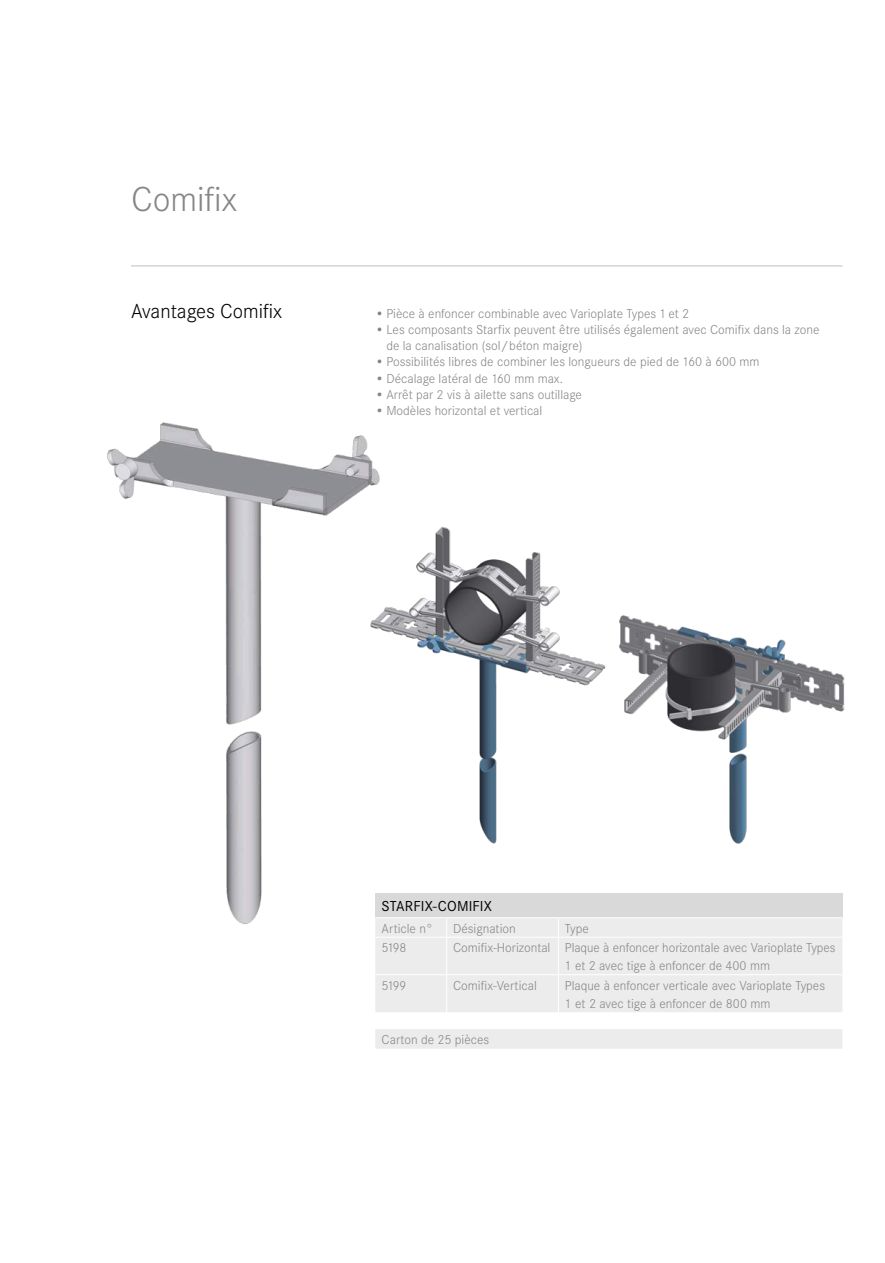
<style>
.page{position:relative;width:885px;height:1263px;background:#fff}
.page>*{position:absolute;margin:0;border:0;box-sizing:border-box;transform-origin:0 0}
.t1{font:300 36px "Corporate S";color:#868685}
.t2{font:300 21px "Corporate S";color:#000}
.t3{font:15px "Corporate S";letter-spacing:.01em;color:#000}
.t4{font:300 13.5px/18px "Corporate S";color:#868685}
</style>
<div class="page">
<hr style="left:131px;top:265px;width:711px;height:1px;background:#c5c5c6">
<div style="left:375px;top:894px;width:467px;height:24px;background:#d9d9da"></div>
<svg style="left:375px;top:918px;width:467px;height:131px;fill:#ececec"></svg>
<svg style="left:446px;top:925px;width:1px;height:12px"></svg>
<svg style="left:558px;top:918px;width:1px;height:19px"></svg>
<hr style="left:375px;top:937px;width:71px;height:1px;background:#fff">
<hr style="left:446px;top:937px;width:112px;height:1px;background:#fff">
<hr style="left:446px;top:937px;width:1px;height:37px;background:#fff">
<hr style="left:558px;top:937px;width:284px;height:1px;background:#fff">
<hr style="left:558px;top:937px;width:1px;height:37px;background:#fff">
<hr style="left:375px;top:974px;width:71px;height:1px;background:#fff">
<hr style="left:446px;top:974px;width:112px;height:1px;background:#fff">
<hr style="left:446px;top:975px;width:1px;height:37px;background:#fff">
<hr style="left:558px;top:974px;width:284px;height:1px;background:#fff">
<hr style="left:558px;top:975px;width:1px;height:37px;background:#fff">
<svg style="left:446px;top:1012px;width:1px;height:17px"></svg>
<svg style="left:558px;top:1012px;width:1px;height:17px"></svg>
<hr style="left:446px;top:917px;width:112px;height:1px;background:#fff">
<hr style="left:558px;top:917px;width:284px;height:1px;background:#fff">
<img style="left:107px;top:422px;width:406px;height:503px">
<img style="left:619px;top:615px;width:226px;height:229px">
<img style="left:367px;top:521px;width:239px;height:326px">
<p class="t1" style="left:131px;top:179px;width:107px">Comifix</p>
<p class="t2" style="left:131px;top:299px;width:152px">Avantages Comifix</p>
<p class="t4" style="left:375px;top:305px;width:315px">•Pièce à enfoncer combinable avec Varioplate Types 1 et 2</p>
<p class="t4" style="left:386px;top:322px;width:434px;line-height:16.2px;text-indent:-11px">•Les composants Starfix peuvent être utilisés également avec Comifix dans la zone de la canalisation (sol/béton maigre)</p>
<p class="t4" style="left:375px;top:353px;width:386px">•Possibilités libres de combiner les longueurs de pied de 160 à 600 mm</p>
<p class="t4" style="left:375px;top:369px;width:189px">•Décalage latéral de 160 mm max.</p>
<p class="t4" style="left:375px;top:386px;width:208px">•Arrêt par 2 vis à ailette sans outillage</p>
<p class="t4" style="left:375px;top:402px;width:168px">•Modèles horizontal et vertical</p>
<p class="t3" style="left:381px;top:898px;width:112px">STARFIX-COMIFIX</p>
<p class="t4" style="left:381px;top:919px;width:53px">Article n°</p>
<p class="t4" style="left:453px;top:919px;width:64px">Désignation</p>
<p class="t4" style="left:564px;top:919px;width:25px">Type</p>
<p class="t4" style="left:381px;top:939px;width:26px">5198</p>
<p class="t4" style="left:453px;top:939px;width:99px">Comifix-Horizontal</p>
<p class="t4" style="left:564px;top:939px;width:272px">Plaque à enfoncer horizontale avec Varioplate Types<br>1 et 2 avec tige à enfoncer de 400 mm</p>
<p class="t4" style="left:381px;top:976px;width:26px">5199</p>
<p class="t4" style="left:453px;top:976px;width:85px">Comifix-Vertical</p>
<p class="t4" style="left:564px;top:976px;width:262px">Plaque à enfoncer verticale avec Varioplate Types<br>1 et 2 avec tige à enfoncer de 800 mm</p>
<p class="t4" style="left:381px;top:1031px;width:109px">Carton de 25 pièces</p>
</div>
